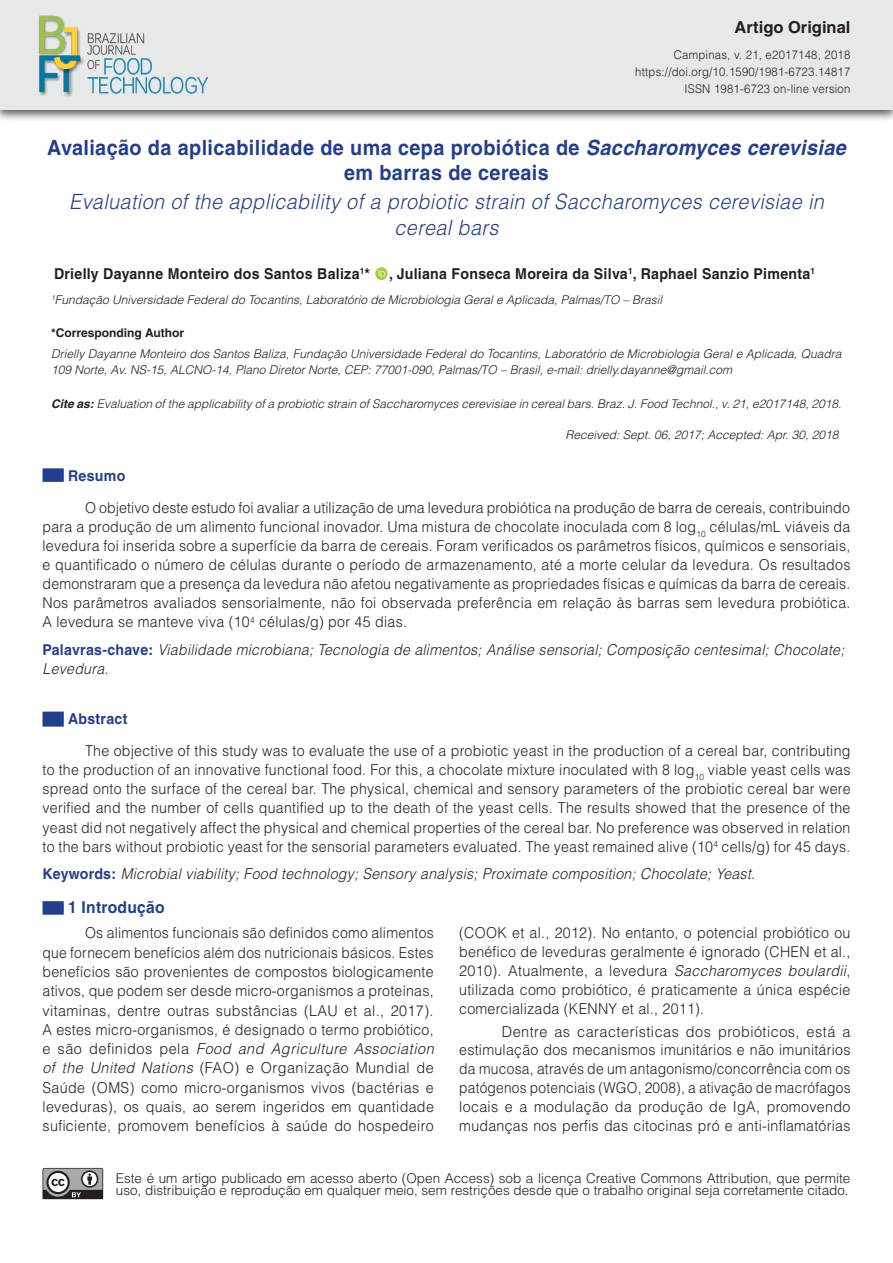
<style>
.page{position:relative;width:893px;height:1263px;background:#fff}
.page>*{position:absolute;margin:0;border:0;box-sizing:border-box;transform-origin:0 0}
.ArticleTitle{font:700 21px/25.2px "Helvetica";letter-spacing:.02em;color:#233e90;text-align:center;scale:.94 1}
.ArticleTitle-Trans1{font:italic 300 21px/25.2px "Helvetica";letter-spacing:.02em;color:#233e90;text-align:center;scale:.94 1}
.t1{font:700 16.5px "Helvetica";color:#231f20}
.Heading1Alt{font:700 16.5px "Helvetica";letter-spacing:.02em;color:#233e90;scale:.94 1}
.Paragraph{font:300 15px/19.4px "Helvetica";letter-spacing:.02em;color:#231f20;text-align:justify;scale:.94 1}
.Abstract{font:300 15px/19px "Helvetica";letter-spacing:.02em;color:#231f20;text-align:justify;scale:.94 1}
.Abstract-Trans1{font:300 15px/19px "Helvetica";letter-spacing:.02em;color:#231f20;text-align:justify;scale:.94 1}
.Paragraph-2{font:300 15px/18.8px "Helvetica";letter-spacing:.02em;color:#231f20;text-align:justify;scale:.96 1}
.Keywords{font:italic 300 15px/19px "Helvetica";letter-spacing:.02em;color:#231f20;scale:.94 1}
.Keywords-Trans1{font:italic 300 15px "Helvetica";letter-spacing:.02em;color:#231f20;scale:.94 1}
.Authors{font:700 15px "Helvetica";letter-spacing:.02em;color:#231f20;scale:.94 1}
.AbstractTitle-Trans1{font:700 15px "Helvetica";letter-spacing:.02em;color:#233e90;scale:.94 1}
.AbstractTitle{font:700 15px "Helvetica";letter-spacing:.02em;color:#233e90;scale:.94 1}
.LicenseParaAlt{font:300 13.5px/11.2px "Helvetica";color:#231f20}
.Correspondence{font:italic 300 12px/16.5px "Helvetica";color:#231f20}
.HowToCite{font:italic 300 12px "Helvetica";color:#231f20}
.Affiliations{font:italic 300 12px "Helvetica";color:#231f20}
.t2{font:300 12px/17.2px "Helvetica";letter-spacing:.02em;color:#231f20;text-align:right;scale:.94 1}
.History{font:italic 300 12px "Helvetica";color:#231f20}
.CorrespondenceTitle{font:700 12px "Helvetica";color:#231f20}
.s1{font-style:italic}
.s2{font-weight:700}
.s3{font-weight:700;font-style:normal;color:#233e90}
</style>
<div class="page">
<div style="left:0;top:0;width:893px;height:122px;background:#231f20;opacity:.75"></div>
<div style="left:0;top:0;width:893px;height:109px;background:#e7e8e8"></div>
<svg style="left:43px;top:1168px;width:60px;height:31px"></svg>
<img style="left:39px;top:15px;width:168px;height:82px">
<div style="left:43px;top:468px;width:21px;height:14px;background:#233e90"></div>
<div style="left:43px;top:712px;width:21px;height:15px;background:#233e90"></div>
<div style="left:43px;top:901px;width:21px;height:14px;background:#233e90"></div>
<p class="t1" style="left:735px;top:17px;width:117px">Artigo Original</p>
<p class="t2" style="left:635px;top:46px;width:230px">Campinas, v. 21, e2017148, 2018 https://doi.org/10.1590/1981-6723.14817<br>ISSN 1981-6723 on-line version</p>
<p class="ArticleTitle" style="left:47px;top:134px;width:851px">Avaliação da aplicabilidade de uma cepa probiótica de <span class="s1">Saccharomyces cerevisiae </span>em barras de cereais</p>
<p class="ArticleTitle-Trans1" style="left:69px;top:189px;width:804px">Evaluation of the applicability of a probiotic strain of Saccharomyces cerevisiae in cereal bars</p>
<p class="Authors" style="left:54px;top:264px;width:338px">Drielly Dayanne Monteiro dos Santos Baliza<sup>1</sup>*</p>
<p class="Authors" style="left:389px;top:264px;width:455px">, Juliana Fonseca Moreira da Silva<sup>1</sup>, Raphael Sanzio Pimenta<sup>1</sup></p>
<p class="Affiliations" style="left:51px;top:292px;width:613px"><sup>1</sup>Fundação Universidade Federal do Tocantins, Laboratório de Microbiologia Geral e Aplicada, Palmas/TO – Brasil</p>
<p class="CorrespondenceTitle" style="left:51px;top:326px;width:134px">*Corresponding Author</p>
<p class="Correspondence" style="left:51px;top:345px;width:792px">Drielly Dayanne Monteiro dos Santos Baliza, Fundação Universidade Federal do Tocantins, Laboratório de Microbiologia Geral e Aplicada, Quadra<br>109 Norte, Av. NS-15, ALCNO-14, Plano Diretor Norte, CEP: 77001-090, Palmas/TO – Brasil, e-mail: drielly.dayanne@gmail.com</p>
<p class="HowToCite" style="left:51px;top:396px;width:792px"><span class="s2">Cite as:</span> Evaluation of the applicability of a probiotic strain of Saccharomyces cerevisiae in cereal bars. Braz. J. Food Technol., v. 21, e2017148, 2018.</p>
<p class="History" style="left:565px;top:427px;width:275px">Received: Sept. 06, 2017; Accepted: Apr. 30, 2018</p>
<p class="AbstractTitle" style="left:68px;top:467px;width:62px">Resumo</p>
<p class="Abstract" style="left:43px;top:498px;width:861px;text-indent:43px">O objetivo deste estudo foi avaliar a utilização de uma levedura probiótica na produção de barra de cereais, contribuindo para a produção de um alimento funcional inovador. Uma mistura de chocolate inoculada com 8 log<sub>10</sub> células/mL viáveis da levedura foi inserida sobre a superfície da barra de cereais. Foram verificados os parâmetros físicos, químicos e sensoriais, e quantificado o número de células durante o período de armazenamento, até a morte celular da levedura. Os resultados demonstraram que a presença da levedura não afetou negativamente as propriedades físicas e químicas da barra de cereais.<br>Nos parâmetros avaliados sensorialmente, não foi observada preferência em relação às barras sem levedura probiótica.<br>A levedura se manteve viva (10<sup>4</sup> células/g) por 45 dias.</p>
<p class="Keywords" style="left:43px;top:640px;width:854px"><span class="s3">Palavras-chave:</span> Viabilidade microbiana; Tecnologia de alimentos; Análise sensorial; Composição centesimal; Chocolate;<br>Levedura.</p>
<p class="AbstractTitle-Trans1" style="left:68px;top:710px;width:65px">Abstract</p>
<p class="Abstract-Trans1" style="left:43px;top:741px;width:861px;text-indent:43px">The objective of this study was to evaluate the use of a probiotic yeast in the production of a cereal bar, contributing to the production of an innovative functional food. For this, a chocolate mixture inoculated with 8 log<sub>10</sub> viable yeast cells was spread onto the surface of the cereal bar. The physical, chemical and sensory parameters of the probiotic cereal bar were verified and the number of cells quantified up to the death of the yeast cells. The results showed that the presence of the yeast did not negatively affect the physical and chemical properties of the cereal bar. No preference was observed in relation to the bars without probiotic yeast for the sensorial parameters evaluated. The yeast remained alive (10<sup>4</sup> cells/g) for 45 days.</p>
<p class="Keywords-Trans1" style="left:43px;top:864px;width:760px"><span class="s3">Keywords:</span> Microbial viability; Food technology; Sensory analysis; Proximate composition; Chocolate; Yeast.</p>
<p class="Heading1Alt" style="left:68px;top:897px;width:104px">1 Introdução</p>
<p class="Paragraph" style="left:43px;top:923px;width:418px;text-indent:43px">Os alimentos funcionais são definidos como alimentos que fornecem benefícios além dos nutricionais básicos. Estes benefícios são provenientes de compostos biologicamente ativos, que podem ser desde micro-organismos a proteínas, vitaminas, dentre outras substâncias (LAU et al., 2017).<br>A estes micro-organismos, é designado o termo probiótico, e são definidos pela <span class="s1">Food and Agriculture Association of the United Nations</span> (FAO) e Organização Mundial de Saúde (OMS) como micro-organismos vivos (bactérias e leveduras), os quais, ao serem ingeridos em quantidade suficiente, promovem benefícios à saúde do hospedeiro</p>
<p class="Paragraph" style="left:459px;top:923px;width:418px;line-height:18.8px">(COOK et al., 2012). No entanto, o potencial probiótico ou benéfico de leveduras geralmente é ignorado (CHEN et al., 2010). Atualmente, a levedura <span class="s1">Saccharomyces boulardii</span>, utilizada como probiótico, é praticamente a única espécie comercializada (KENNY et al., 2011).</p>
<p class="Paragraph-2" style="left:459px;top:1022px;width:409px;text-indent:43px">Dentre as características dos probióticos, está a estimulação dos mecanismos imunitários e não imunitários da mucosa, através de um antagonismo/concorrência com os patógenos potenciais (WGO, 2008), a ativação de macrófagos locais e a modulação da produção de IgA, promovendo mudanças nos perfis das citocinas pró e anti-inflamatórias</p>
<p class="LicenseParaAlt" style="left:116px;top:1173px;width:736px">Este é um artigo publicado em acesso aberto (Open Access) sob a licença Creative Commons Attribution, que permite uso, distribuição e reprodução em qualquer meio, sem restrições desde que o trabalho original seja corretamente citado.</p>
</div>
